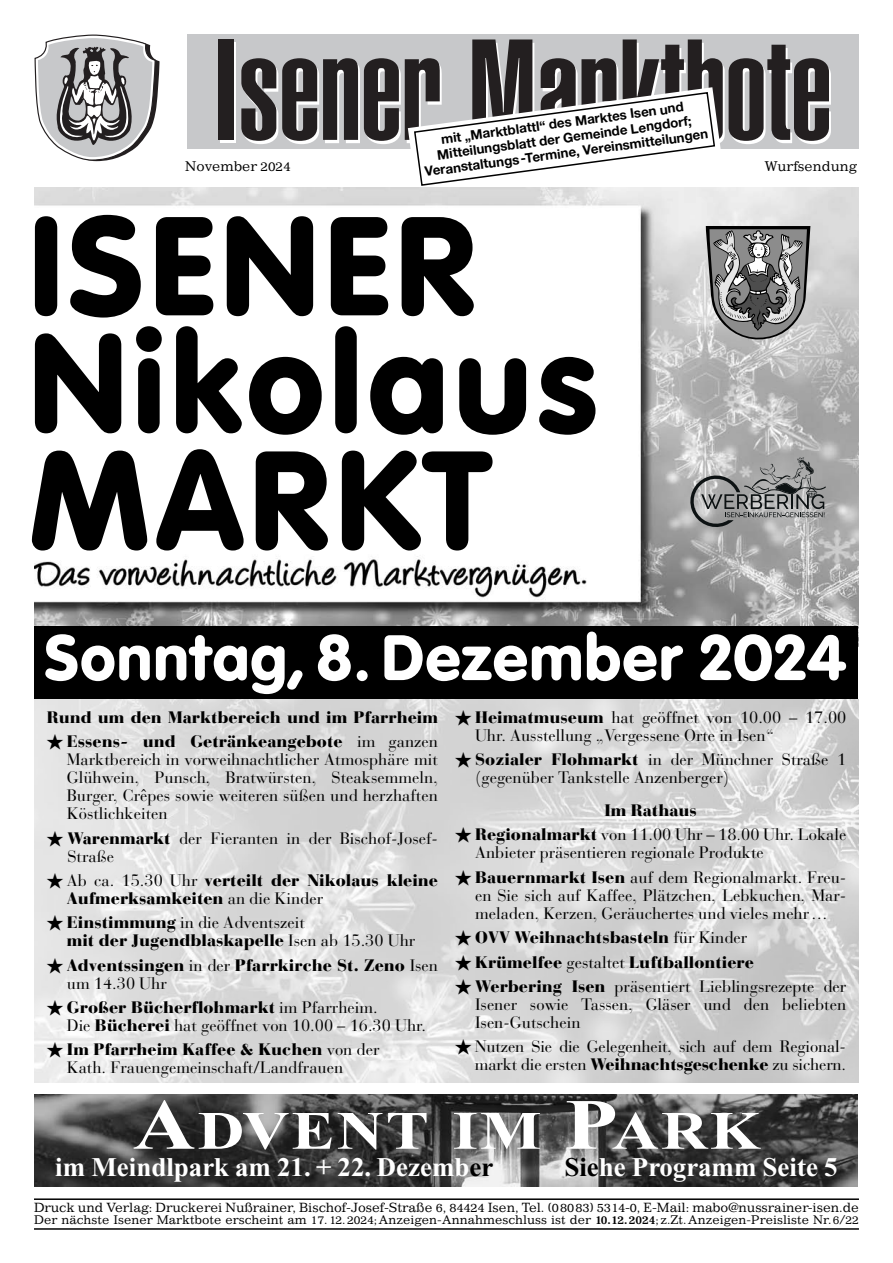
<style>
.page{position:relative;width:893px;height:1263px;background:#fff}
.page>*{position:absolute;margin:0;border:0;box-sizing:border-box;transform-origin:0 0}
.t1{font:900 138px/117.1px "VAG Rounded";letter-spacing:.05em;color:#000}
.t2{font:900 63px "VAG Rounded";letter-spacing:.025em;color:#fff}
.t3{font:700 54px "Times New Roman";letter-spacing:.035em;color:#fff;scale:1.2 1}
.t4{font:700 27px "Times New Roman";color:#fff}
.t5{font:16.5px/18px "Bauer Bodoni";color:#000}
.t6{font:900 16.5px/18px "Bauer Bodoni";color:#000}
.t7{font:13.5px "Impressum";color:#000}
.t8{font:700 13.35px/15px "Helvetica Neue";color:#000;text-align:center}
.t9{font:12.75px "Impressum";letter-spacing:-.005em;color:#000}
.t10{font:12px "Impressum";color:#000}
.s1{font-family:"Xmas LH Pi One"}
.s2{font-weight:900}
.s3{font-family:"Xmas LH Pi One";font-weight:400}
.s4{font-weight:400}
.s5{font-size:72px}
.s6{color:#000}
.s7{font-weight:700}
</style>
<div class="page">
<img style="left:34px;top:700px;width:825px;height:382px">
<svg style="left:34px;top:34px;width:126px;height:127px"></svg>
<div style="left:187px;top:34px;width:672px;height:115px;background:#c7c8ca"></div>
<div style="left:220px;top:43px;width:16px;height:100px;background:#fff"></div>
<div style="left:218px;top:39px;width:16px;height:101px;background:#231f20"></div>
<hr style="left:34px;top:1228px;width:825px;height:2px;background:#000">
<hr style="left:34px;top:1198px;width:825px;height:2px;background:#000">
<svg style="left:241px;top:39px;width:590px;height:147px"></svg>
<img style="left:34px;top:187px;width:825px;height:459px">
<img style="left:34px;top:1095px;width:824px;height:91px">
<svg style="left:706px;top:226px;width:104px;height:117px"></svg>
<div style="left:34px;top:627px;width:823px;height:72px;background:#000"></div>
<svg style="left:690px;top:457px;width:136px;height:70px"></svg>
<p class="t8" style="left:420px;top:136px;width:287px;rotate:-8deg">mit „Marktblattl“ des Marktes Isen und<br>Mitteilungsblatt der Gemeinde Lengdorf;<br>Veranstaltungs-Termine, Vereinsmitteilungen</p>
<p class="t7" style="left:185px;top:162px;width:107px">November 2024</p>
<p class="t7" style="left:765px;top:162px;width:94px">Wurfsendung</p>
<h1 class="t1" style="left:30px;top:219px;width:569px">ISENER<br>Nikolaus<br>MARKT</h1>
<h2 class="t2" style="left:45px;top:632px;width:803px">Sonntag, 8. Dezember 2024</h2>
<p class="t6" style="left:47px;top:710px;width:393px">Rund um den Marktbereich und im Pfarrheim</p>
<p class="t5" style="left:67px;top:734px;width:373px;text-align:justify;text-indent:-20px"><span class="s1">-</span> <span class="s2">Essens- und Getränkeangebote</span> im ganzen Markt bereich in vorweihnachtlicher Atmosphäre mit Glüh wein, Punsch, Bratwürsten, Steaksemmeln, Burger, Crêpes sowie weiteren süßen und herzhaften Köstlichkeiten</p>
<p class="t5" style="left:67px;top:831px;width:372px;text-indent:-21px"><span class="s1">-</span> <span class="s2">Warenmarkt</span> der Fieranten in der Bischof-Josef-<br>Straße</p>
<p class="t6" style="left:67px;top:873px;width:373px;text-indent:-20px"><span class="s3">-</span> <span class="s4">Ab ca. 15.30 Uhr</span> verteilt der Nikolaus kleine<br>Aufmerksamkeiten <span class="s4">an die Kinder</span></p>
<p class="t6" style="left:67px;top:915px;width:350px;text-indent:-20px"><span class="s3">-</span> Einstimmung <span class="s4">in die Adventszeit<br></span>mit der Jugendblaskapelle <span class="s4">Isen ab 15.30 Uhr</span></p>
<p class="t6" style="left:67px;top:958px;width:373px;text-indent:-20px"><span class="s3">-</span> Adventssingen <span class="s4">in der</span> Pfarrkirche St. Zeno <span class="s4">Isen um 14.30 Uhr</span></p>
<p class="t5" style="left:67px;top:1000px;width:361px;text-indent:-20px"><span class="s1">-</span> <span class="s2">Großer Bücherflohmarkt</span> im Pfarrheim.<br>Die <span class="s2">Bücherei</span> hat geöffnet von 10.00 – 16.30 Uhr.</p>
<p class="t5" style="left:67px;top:1042px;width:314px;text-indent:-20px"><span class="s1">-</span> <span class="s2">Im Pfarrheim Kaffee &amp; Kuchen</span> von der<br>Kath. Frauengemeinschaft/Landfrauen</p>
<p class="t5" style="left:475px;top:710px;width:373px;text-indent:-20px"><span class="s1">-</span> <span class="s2">Heimatmuseum</span> hat geöffnet von 10.00 – 17.00<br>Uhr. Ausstellung „Vergessene Orte in Isen“</p>
<p class="t5" style="left:475px;top:752px;width:373px;text-indent:-20px"><span class="s1">-</span> <span class="s2">Sozialer Flohmarkt</span> in der Münchner Straße 1 (gegenüber Tankstelle Anzenberger)</p>
<p class="t6" style="left:604px;top:803px;width:94px">Im Rathaus</p>
<p class="t5" style="left:475px;top:827px;width:373px;text-indent:-20px"><span class="s1">-</span> <span class="s2">Regionalmarkt</span> von 11.00 Uhr – 18.00 Uhr. Lokale<br>Anbieter präsentieren regionale Produkte</p>
<p class="t5" style="left:475px;top:870px;width:373px;text-align:justify;text-indent:-20px"><span class="s1">-</span> <span class="s2">Bauernmarkt Isen</span> auf dem Regionalmarkt. Freu&shy;en Sie sich auf Kaffee, Plätzchen, Lebkuchen, Mar&shy;meladen, Kerzen, Geräuchertes und vieles mehr …</p>
<p class="t6" style="left:455px;top:930px;width:294px"><span class="s3">-</span> OVV Weihnachtsbasteln <span class="s4">für Kinder</span></p>
<p class="t6" style="left:455px;top:954px;width:300px"><span class="s3">-</span> Krümelfee <span class="s4">gestaltet</span> Luftballontiere</p>
<p class="t5" style="left:475px;top:979px;width:373px;text-align:justify;text-indent:-20px"><span class="s1">-</span> <span class="s2">Werbering Isen</span> präsentiert Lieblingsrezepte der Isener sowie Tassen, Gläser und den beliebten Isen-Gutschein</p>
<p class="t5" style="left:455px;top:1039px;width:393px;text-align:right"><span class="s1">-</span> Nutzen Sie die Gelegenheit, sich auf dem Regional&shy;markt die ersten <span class="s2">Weihnachtsgeschenke</span> zu sichern.</p>
<h3 class="t3" style="left:133px;top:1112px;width:524px"><span class="s5">A</span>DVENT IM <span class="s5">P</span>ARK</h3>
<h3 class="t4" style="left:55px;top:1157px;width:440px">im Meindlpark am 21. + 22. Dezemb<span class="s6">er</span></h3>
<h3 class="t4" style="left:564px;top:1157px;width:275px"><span class="s6">Sie</span>he Programm Seite 5</h3>
<p class="t9" style="left:34px;top:1202px;width:826px">Druck und Verlag: Druckerei Nußrainer, Bischof-Josef-Straße 6, 84424 Isen, Tel. (08083) 5314-0, E-Mail: mabo@nussrainer-isen.de</p>
<p class="t10" style="left:34px;top:1215px;width:826px">Der nächste Isener Marktbote erscheint am 17. 12. 2024; Anzeigen-Annahmeschluss ist der <span class="s7">10.12. 2024</span>; z.Zt. Anzeigen-Preisliste Nr. 6/22</p>
</div>
